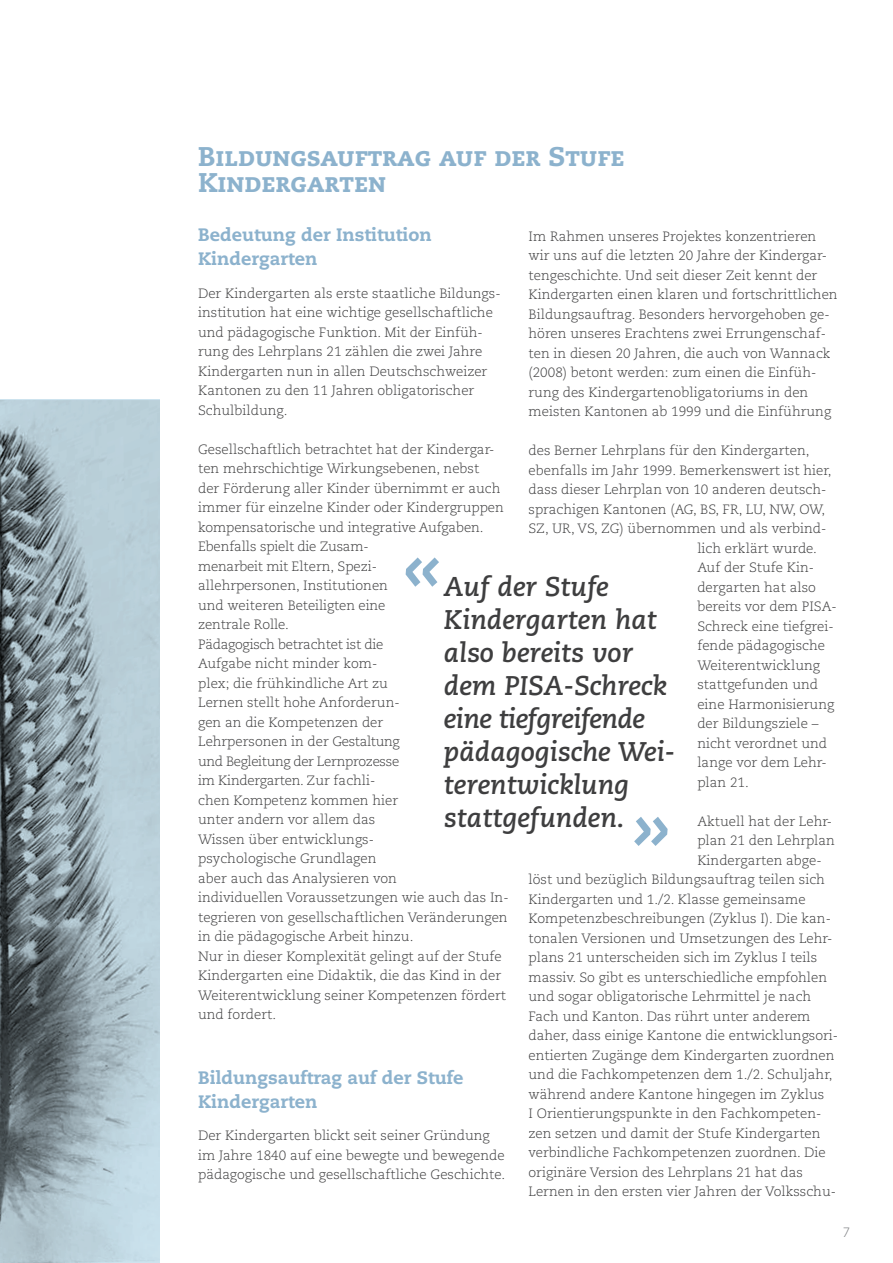
<style>
.page{position:relative;width:893px;height:1263px;background:#fff}
.page>*{position:absolute;margin:0;border:0;box-sizing:border-box;transform-origin:0 0}
.t1{font:italic 700 27px/33px "Caecilia";color:#3e3e3f}
.t2{font:27px/25.5px "Caecilia Heavy SC";color:#8cb2cd}
.t3{font:800 18px/24px "Caecilia";color:#8cb2cd}
.t4{font:300 13.5px/19.5px "Caecilia";color:#3e3e3f}
.t5{font:300 13.5px "Caecilia";color:#808285}
</style>
<div class="page">
<svg style="left:0;top:400px;width:159px;height:863px;background:#98a9b1"></svg>
<svg style="left:634px;top:817px;width:34px;height:29px"></svg>
<svg style="left:406px;top:557px;width:33px;height:30px"></svg>
<h1 class="t2" style="left:198px;top:144px;width:428px">Bildungsauftrag auf der Stufe<br>Kindergarten</h1>
<h2 class="t3" style="left:198px;top:223px;width:235px">Bedeutung der Institution<br>Kindergarten</h2>
<p class="t4" style="left:198px;top:284px;width:304px">Der Kindergarten als erste staatliche Bildungs&shy;institution hat eine wichtige gesellschaftliche und pädagogische Funktion. Mit der Einfüh&shy;rung des Lehrplans 21 zählen die zwei Jahre Kindergarten nun in allen Deutschschweizer Kantonen zu den 11 Jahren obligatorischer Schulbildung.</p>
<p class="t4" style="left:198px;top:440px;width:312px">Gesellschaftlich betrachtet hat der Kindergar&shy;ten mehrschichtige Wirkungsebenen, nebst<br>der Förderung aller Kinder übernimmt er auch immer für einzelne Kinder oder Kindergruppen kompensatorische und integrative Aufgaben.<br>Ebenfalls spielt die Zusam-<br>menarbeit mit Eltern, Spezi-<br>allehrpersonen, Institutionen<br>und weiteren Beteiligten eine<br>zentrale Rolle.<br>Pädagogisch betrachtet ist die<br>Aufgabe nicht minder kom-<br>plex; die frühkindliche Art zu<br>Lernen stellt hohe Anforderun-<br>gen an die Kompetenzen der<br>Lehrpersonen in der Gestaltung<br>und Begleitung der Lernprozesse<br>im Kindergarten. Zur fachli-<br>chen Kompetenz kommen hier<br>unter andern vor allem das<br>Wissen über entwicklungs-<br>psychologische Grundlagen<br>aber auch das Analysieren von<br>individuellen Voraussetzungen wie auch das In&shy;tegrieren von gesellschaftlichen Veränderungen in die pädagogische Arbeit hinzu.<br>Nur in dieser Komplexität gelingt auf der Stufe Kindergarten eine Didaktik, die das Kind in der Weiterentwicklung seiner Kompetenzen fördert und fordert.</p>
<p class="t4" style="left:529px;top:227px;width:311px">Im Rahmen unseres Projektes konzentrieren wir uns auf die letzten 20 Jahre der Kindergar&shy;tengeschichte. Und seit dieser Zeit kennt der Kindergarten einen klaren und fortschrittlichen Bildungsauftrag. Besonders hervorgehoben ge&shy;hören unseres Erachtens zwei Errungenschaf&shy;ten in diesen 20 Jahren, die auch von Wannack (2008) betont werden: zum einen die Einfüh&shy;rung des Kindergartenobligatoriums in den meisten Kantonen ab 1999 und die Einführung</p>
<p class="t4" style="left:529px;top:441px;width:282px">des Berner Lehrplans für den Kindergarten,</p>
<p class="t4" style="left:529px;top:461px;width:305px">ebenfalls im Jahr 1999. Bemerkenswert ist hier,</p>
<p class="t4" style="left:529px;top:480px;width:299px">dass dieser Lehrplan von 10 anderen deutsch-</p>
<p class="t4" style="left:529px;top:500px;width:298px">sprachigen Kantonen (AG, BS, FR, LU, NW, OW,</p>
<p class="t4" style="left:529px;top:519px;width:299px">SZ, UR, VS, ZG) übernommen und als verbind-</p>
<p class="t4" style="left:697px;top:539px;width:121px">lich erklärt wurde.</p>
<p class="t4" style="left:697px;top:558px;width:118px">Auf der Stufe Kin-</p>
<p class="t4" style="left:697px;top:578px;width:120px">dergarten hat also</p>
<p class="t4" style="left:697px;top:597px;width:141px">bereits vor dem PISA-</p>
<p class="t4" style="left:697px;top:617px;width:138px">Schreck eine tiefgrei-</p>
<p class="t4" style="left:697px;top:636px;width:129px">fende pädagogische</p>
<p class="t4" style="left:697px;top:656px;width:124px">Weiterentwicklung</p>
<p class="t4" style="left:697px;top:675px;width:122px">stattgefunden und</p>
<p class="t4" style="left:697px;top:695px;width:138px">eine Harmonisierung</p>
<p class="t4" style="left:697px;top:714px;width:123px">der Bildungsziele –</p>
<p class="t4" style="left:697px;top:734px;width:131px">nicht verordnet und</p>
<p class="t4" style="left:697px;top:753px;width:131px">lange vor dem Lehr-</p>
<p class="t4" style="left:697px;top:773px;width:53px">plan 21.</p>
<p class="t4" style="left:697px;top:812px;width:136px">Aktuell hat der Lehr-</p>
<p class="t4" style="left:697px;top:831px;width:139px">plan 21 den Lehrplan</p>
<p class="t4" style="left:697px;top:851px;width:126px">Kindergarten abge-</p>
<p class="t4" style="left:529px;top:870px;width:298px">löst und bezüglich Bildungsauftrag teilen sich</p>
<p class="t4" style="left:529px;top:890px;width:279px">Kindergarten und 1./2. Klasse gemeinsame</p>
<p class="t4" style="left:529px;top:909px;width:304px">Kompetenzbeschreibungen (Zyklus I). Die kan-</p>
<p class="t4" style="left:529px;top:929px;width:305px">tonalen Versionen und Umsetzungen des Lehr-</p>
<p class="t4" style="left:529px;top:948px;width:290px">plans 21 unterscheiden sich im Zyklus I teils</p>
<p class="t4" style="left:529px;top:968px;width:300px">massiv. So gibt es unterschiedliche empfohlen</p>
<p class="t4" style="left:529px;top:987px;width:284px">und sogar obligatorische Lehrmittel je nach</p>
<p class="t4" style="left:529px;top:1007px;width:283px">Fach und Kanton. Das rührt unter anderem</p>
<p class="t4" style="left:529px;top:1026px;width:311px">daher, dass einige Kantone die entwicklungsori-</p>
<p class="t4" style="left:529px;top:1046px;width:308px">entierten Zugänge dem Kindergarten zuordnen</p>
<p class="t4" style="left:529px;top:1065px;width:306px">und die Fachkompetenzen dem 1./2. Schuljahr,</p>
<p class="t4" style="left:529px;top:1085px;width:297px">während andere Kantone hingegen im Zyklus</p>
<p class="t4" style="left:529px;top:1104px;width:294px">I Orientierungspunkte in den Fachkompeten-</p>
<p class="t4" style="left:529px;top:1123px;width:294px">zen setzen und damit der Stufe Kindergarten</p>
<p class="t4" style="left:529px;top:1143px;width:299px">verbindliche Fachkompetenzen zuordnen. Die</p>
<p class="t4" style="left:529px;top:1162px;width:276px">originäre Version des Lehrplans 21 hat das</p>
<p class="t4" style="left:529px;top:1182px;width:309px">Lernen in den ersten vier Jahren der Volksschu-</p>
<h1 class="t1" style="left:444px;top:571px;width:233px">Auf der Stufe<br>Kindergarten hat also bereits vor dem PISA-Schreck eine tiefgreifende pädagogische Wei&shy;terentwicklung stattgefunden.</h1>
<h2 class="t3" style="left:198px;top:1066px;width:267px">Bildungsauftrag auf der Stufe<br>Kindergarten</h2>
<p class="t4" style="left:198px;top:1126px;width:309px">Der Kindergarten blickt seit seiner Gründung im Jahre 1840 auf eine bewegte und bewegende pädagogische und gesellschaftliche Geschichte.</p>
<p class="t5" style="left:843px;top:1224px;width:9px">7</p>
</div>
